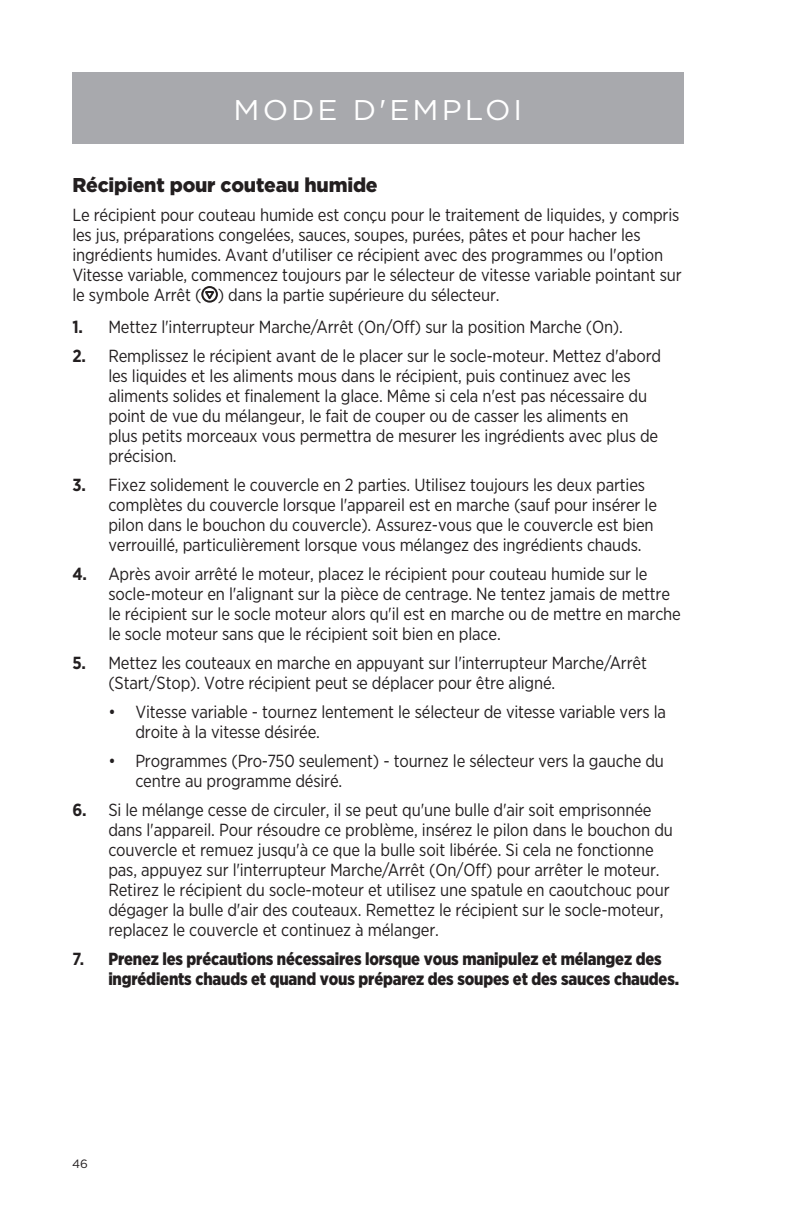
<style>
.page{position:relative;width:792px;height:1224px;background:#fff}
.page>*{position:absolute;margin:0;border:0;box-sizing:border-box;transform-origin:0 0}
.header_copy_ENG_1{font:28.4px "Gotham";letter-spacing:.1em;color:#fff;scale:1.05 1}
.Indented_Body_Copy{font:900 20px "Gotham";letter-spacing:-.01em;color:#231f20}
.Numbered_Copy{font:17.6px/20px "Gotham Narrow";letter-spacing:-.01em;color:#231f20}
.t1{font:900 17.6px/20px "Gotham Narrow";letter-spacing:-.01em;color:#231f20;scale:.95 1}
.t2{font:12px "Gotham";color:#231f20}
.s1{font-weight:700}
</style>
<div class="page">
<div style="left:72px;top:72px;width:612px;height:72px;background:#a8a9ad"></div>
<svg style="left:201px;top:286px;width:17px;height:17px"></svg>
<p class="header_copy_ENG_1" style="left:234px;top:92px;width:276px">MODE D'EMPLOI</p>
<p class="Indented_Body_Copy" style="left:72px;top:171px;width:307px">Récipient pour couteau humide</p>
<p class="Numbered_Copy" style="left:72px;top:204px;width:611px">Le récipient pour couteau humide est conçu pour le traitement de liquides, y compris les jus, préparations congelées, sauces, soupes, purées, pâtes et pour hacher les ingrédients humides. Avant d'utiliser ce récipient avec des programmes ou l'option Vitesse variable, commencez toujours par le sélecteur de vitesse variable pointant sur le symbole Arrêt ( ) dans la partie supérieure du sélecteur.</p>
<p class="Numbered_Copy" style="left:72px;top:316px;width:552px"><span class="s1">1.</span> Mettez l'interrupteur Marche/Arrêt (On/Off) sur la position Marche (On).</p>
<p class="Numbered_Copy" style="left:108px;top:345px;width:554px;text-indent:-36px"><span class="s1">2.</span> Remplissez le récipient avant de le placer sur le socle-moteur. Mettez d'abord les liquides et les aliments mous dans le récipient, puis continuez avec les aliments solides et finalement la glace. Même si cela n'est pas nécessaire du point de vue du mélangeur, le fait de couper ou de casser les aliments en plus petits morceaux vous permettra de mesurer les ingrédients avec plus de précision.</p>
<p class="Numbered_Copy" style="left:108px;top:474px;width:550px;text-indent:-36px"><span class="s1">3.</span> Fixez solidement le couvercle en 2 parties. Utilisez toujours les deux parties complètes du couvercle lorsque l'appareil est en marche (sauf pour insérer le pilon dans le bouchon du couvercle). Assurez-vous que le couvercle est bien verrouillé, particulièrement lorsque vous mélangez des ingrédients chauds.</p>
<p class="Numbered_Copy" style="left:108px;top:563px;width:574px;text-indent:-36px"><span class="s1">4.</span> Après avoir arrêté le moteur, placez le récipient pour couteau humide sur le socle-moteur en l'alignant sur la pièce de centrage. Ne tentez jamais de mettre le récipient sur le socle moteur alors qu'il est en marche ou de mettre en marche le socle moteur sans que le récipient soit bien en place.</p>
<p class="Numbered_Copy" style="left:108px;top:652px;width:540px;text-indent:-36px"><span class="s1">5.</span> Mettez les couteaux en marche en appuyant sur l'interrupteur Marche/Arrêt (Start/Stop). Votre récipient peut se déplacer pour être aligné.</p>
<p class="Numbered_Copy" style="left:135px;top:702px;width:532px;text-indent:-27px">• Vitesse variable - tournez lentement le sélecteur de vitesse variable vers la droite à la vitesse désirée.</p>
<p class="Numbered_Copy" style="left:135px;top:751px;width:530px;text-indent:-27px">• Programmes (Pro-750 seulement) - tournez le sélecteur vers la gauche du centre au programme désiré.</p>
<p class="Numbered_Copy" style="left:108px;top:800px;width:566px;text-indent:-36px"><span class="s1">6.</span> Si le mélange cesse de circuler, il se peut qu'une bulle d'air soit emprisonnée dans l'appareil. Pour résoudre ce problème, insérez le pilon dans le bouchon du couvercle et remuez jusqu'à ce que la bulle soit libérée. Si cela ne fonctionne pas, appuyez sur l'interrupteur Marche/Arrêt (On/Off) pour arrêter le moteur.<br>Retirez le récipient du socle-moteur et utilisez une spatule en caoutchouc pour dégager la bulle d'air des couteaux. Remettez le récipient sur le socle-moteur, replacez le couvercle et continuez à mélanger.</p>
<p class="t1" style="left:108px;top:949px;width:602px;text-indent:-36px"><span class="s1">7.</span> Prenez les précautions nécessaires lorsque vous manipulez et mélangez des ingrédients chauds et quand vous préparez des soupes et des sauces chaudes.</p>
<p class="t2" style="left:72px;top:1156px;width:17px">46</p>
</div>
